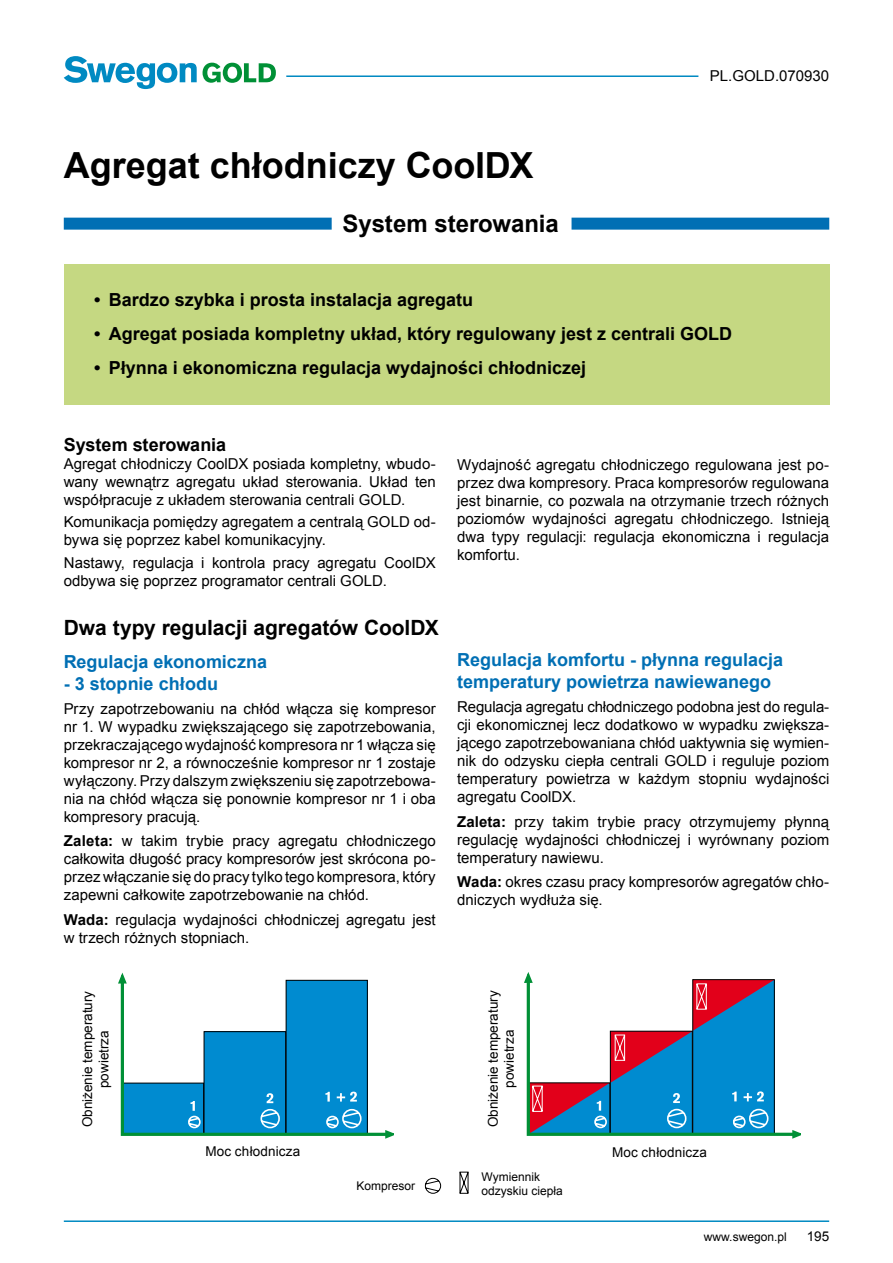
<style>
.page{position:relative;width:893px;height:1263px;background:#fff}
.page>*{position:absolute;margin:0;border:0;box-sizing:border-box;transform-origin:0 0}
.t1{font:700 36px "Arial";color:#000}
.t2{font:700 24px "Arial";color:#000}
.t3{font:700 21px "Arial";color:#000}
.t4{font:700 18px "Arial";color:#000}
.t5{font:700 18px/21.6px "Arial";color:#006fb4}
.t6{font:15px/18px "Arial";color:#000;text-align:justify}
.t7{font:13.5px/16.2px "Arial";color:#000;text-align:center}
.t8{font:12px/14.7px "Arial";color:#000}
.s1{font-weight:700}
</style>
<div class="page">
<hr style="left:64px;top:1220px;width:765px;height:2px;background:#008ac2">
<hr style="left:286px;top:75px;width:412px;height:2px;background:#008ac2">
<svg style="left:64px;top:56px;width:133px;height:33px"></svg>
<svg style="left:203px;top:63px;width:73px;height:20px"></svg>
<div style="left:64px;top:218px;width:268px;height:12px;background:#006fb4"></div>
<div style="left:571px;top:218px;width:258px;height:12px;background:#006fb4"></div>
<div style="left:64px;top:264px;width:765px;height:141px;background:#c5d882"></div>
<svg style="left:524px;top:972px;width:276px;height:167px"></svg>
<svg style="left:118px;top:972px;width:275px;height:167px"></svg>
<svg style="left:425px;top:1172px;width:44px;height:22px"></svg>
<h1 class="t1" style="left:64px;top:141px;width:471px">Agregat chłodniczy CoolDX</h1>
<h2 class="t2" style="left:343px;top:208px;width:218px">System sterowania</h2>
<p class="t6" style="left:710px;top:67px;width:121px">PL.GOLD.070930</p>
<p class="t4" style="left:94px;top:287px;width:381px">• Bardzo szybka i prosta instalacja agregatu</p>
<p class="t4" style="left:94px;top:322px;width:640px">• Agregat posiada kompletny układ, który regulowany jest z centrali GOLD</p>
<p class="t4" style="left:94px;top:356px;width:494px">• Płynna i ekonomiczna regulacja wydajności chłodniczej</p>
<p class="t4" style="left:64px;top:433px;width:164px">System sterowania</p>
<p class="t6" style="left:64px;top:455px;width:374px">Agregat chłodniczy CoolDX posiada kompletny, wbudo&shy;wany wewnątrz agregatu układ sterowania. Układ ten współpracuje z układem sterowania centrali GOLD.</p>
<p class="t6" style="left:64px;top:513px;width:374px">Komunikacja pomiędzy agregatem a centralą GOLD od&shy;bywa się poprzez kabel komunikacyjny.</p>
<p class="t6" style="left:64px;top:553px;width:374px">Nastawy, regulacja i kontrola pracy agregatu CoolDX odbywa się poprzez programator centrali GOLD.</p>
<h3 class="t3" style="left:64px;top:614px;width:377px">Dwa typy regulacji agregatów CoolDX</h3>
<p class="t5" style="left:64px;top:651px;width:205px">Regulacja ekonomiczna</p>
<p class="t5" style="left:64px;top:673px;width:156px">- 3 stopnie chłodu</p>
<p class="t6" style="left:64px;top:700px;width:374px">Przy zapotrzebowaniu na chłód włącza się kompresor nr 1. W wypadku zwiększającego się zapotrzebowania, przekraczającego wydajność kompresora nr 1 włącza się kompresor nr 2, a równocześnie kompresor nr 1 zostaje wyłączony. Przy dalszym zwiększeniu się zapotrzebowa&shy;nia na chłód włącza się ponownie kompresor nr 1 i oba kompresory pracują.</p>
<p class="t6" style="left:64px;top:832px;width:374px"><span class="s1">Zaleta:</span> w takim trybie pracy agregatu chłodniczego całkowita długość pracy kompresorów jest skrócona po&shy;przez włączanie się do pracy tylko tego kompresora, który zapewni całkowite zapotrzebowanie na chłód.</p>
<p class="t6" style="left:64px;top:910px;width:374px"><span class="s1">Wada:</span> regulacja wydajności chłodniczej agregatu jest w trzech różnych stopniach.</p>
<p class="t6" style="left:457px;top:456px;width:374px">Wydajność agregatu chłodniczego regulowana jest po&shy;przez dwa kompresory. Praca kompresorów regulowana jest binarnie, co pozwala na otrzymanie trzech różnych poziomów wydajności agregatu chłodniczego. Istnieją dwa typy regulacji: regulacja ekonomiczna i regulacja komfortu.</p>
<p class="t5" style="left:457px;top:650px;width:328px">Regulacja komfortu - płynna regulacja temperatury powietrza nawiewanego</p>
<p class="t6" style="left:457px;top:698px;width:374px">Regulacja agregatu chłodniczego podobna jest do regula&shy;cji ekonomicznej lecz dodatkowo w wypadku zwiększa&shy;jącego zapotrzebowaniana chłód uaktywnia się wymien&shy;nik do odzysku ciepła centrali GOLD i reguluje poziom temperatury powietrza w każdym stopniu wydajności agregatu CoolDX.</p>
<p class="t6" style="left:457px;top:813px;width:374px"><span class="s1">Zaleta:</span> przy takim trybie pracy otrzymujemy płynną regulację wydajności chłodniczej i wyrównany poziom temperatury nawiewu.</p>
<p class="t6" style="left:457px;top:873px;width:374px"><span class="s1">Wada:</span> okres czasu pracy kompresorów agregatów chło&shy;dniczych wydłuża się.</p>
<p class="t7" style="left:80px;top:1127px;width:138px;rotate:-90deg">Obniżenie temperatury powietrza</p>
<p class="t7" style="left:205px;top:1143px;width:96px">Moc chłodnicza</p>
<p class="t7" style="left:485px;top:1127px;width:138px;rotate:-90deg">Obniżenie temperatury powietrza</p>
<p class="t7" style="left:612px;top:1144px;width:96px">Moc chłodnicza</p>
<p class="t8" style="left:357px;top:1178px;width:60px">Kompresor</p>
<p class="t8" style="left:482px;top:1169px;width:83px">Wymiennik odzyskiu ciepła</p>
<p class="t8" style="left:704px;top:1229px;width:84px">www.swegon.pl</p>
<p class="t7" style="left:807px;top:1228px;width:24px">195</p>
</div>
